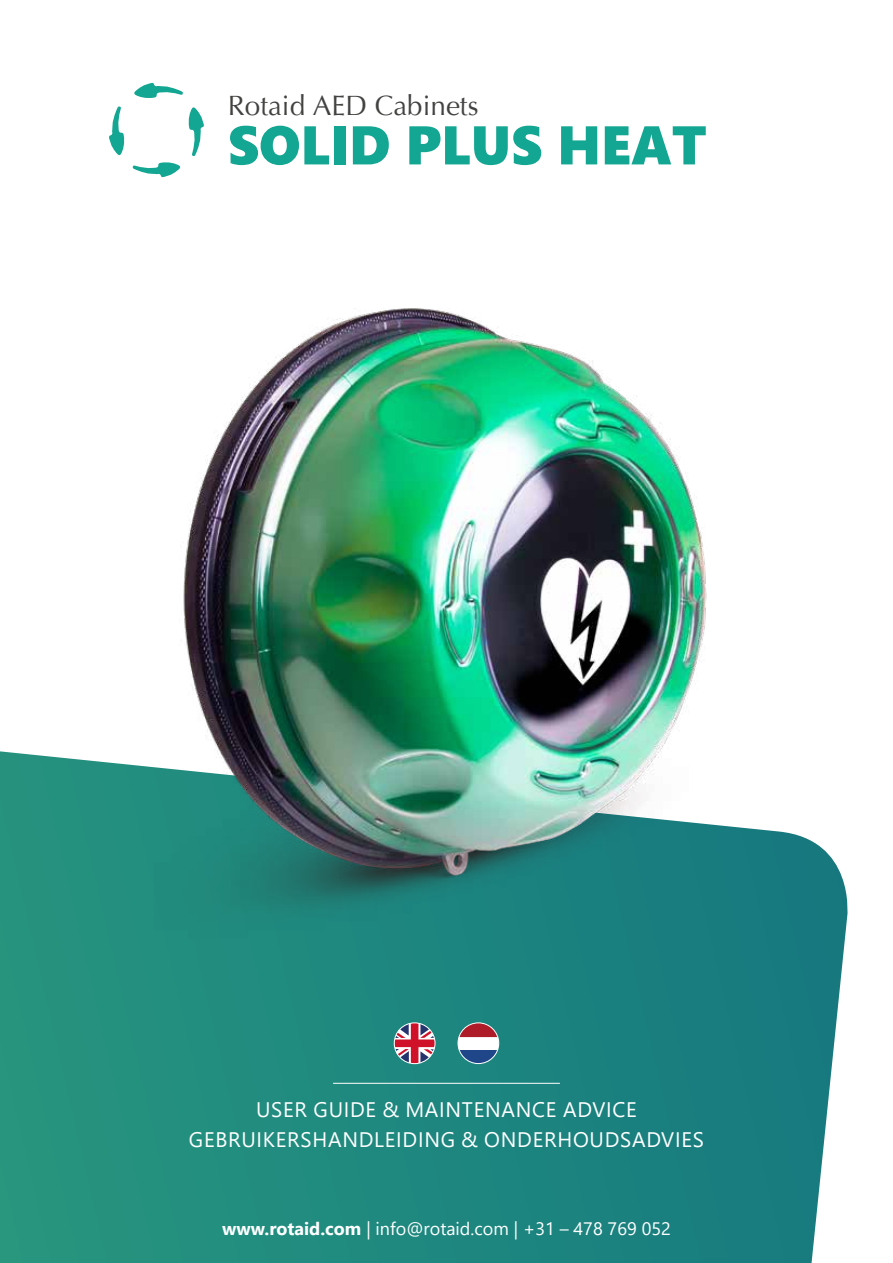
<style>
.page{position:relative;width:893px;height:1263px;background:#fff}
.page>*{position:absolute;margin:0;border:0;box-sizing:border-box;transform-origin:0 0}
.t1{font:54.45px "Segoe UI Black";color:#13a692}
.t2{font:27.9px "Optima";color:#424241}
.t3{font:21px/30px "Segoe UI";letter-spacing:.035em;color:#fff;text-align:center}
.t4{font:18px "Segoe UI";color:#fff}
.s1{font-weight:700}
</style>
<div class="page">
<svg style="left:0;top:751px;width:848px;height:512px;background:#278c83"></svg>
<hr style="left:333px;top:1083px;width:227px;height:1px;background:#fff">
<svg style="left:188px;top:107px;width:16px;height:49px"></svg>
<svg style="left:134px;top:83px;width:49px;height:15px"></svg>
<svg style="left:133px;top:162px;width:48px;height:15px"></svg>
<svg style="left:109px;top:106px;width:16px;height:50px"></svg>
<svg style="left:458px;top:1023px;width:41px;height:27px"></svg>
<svg style="left:458px;top:1050px;width:41px;height:13px"></svg>
<div style="left:458px;top:1022px;width:41px;height:42px;border:1px solid #fff;border-radius:50%"></div>
<img style="left:60px;top:308px;width:756px;height:650px">
<svg style="left:394px;top:1023px;width:41px;height:41px"></svg>
<div style="left:394px;top:1022px;width:41px;height:42px;border:1px solid #fff;border-radius:50%"></div>
<h2 class="t2" style="left:228px;top:90px;width:252px">Rotaid AED Cabinets</h2>
<h1 class="t1" style="left:228px;top:106px;width:480px">SOLID PLUS HEAT</h1>
<p class="t3" style="left:189px;top:1092px;width:516px">USER GUIDE &amp; MAINTENANCE ADVICE<br>GEBRUIKERSHANDLEIDING &amp; ONDERHOUDSADVIES</p>
<p class="t4" style="left:222px;top:1211px;width:450px"><span class="s1">www.rotaid.com</span> | info@rotaid.com | +31 – 478 769 052</p>
</div>
